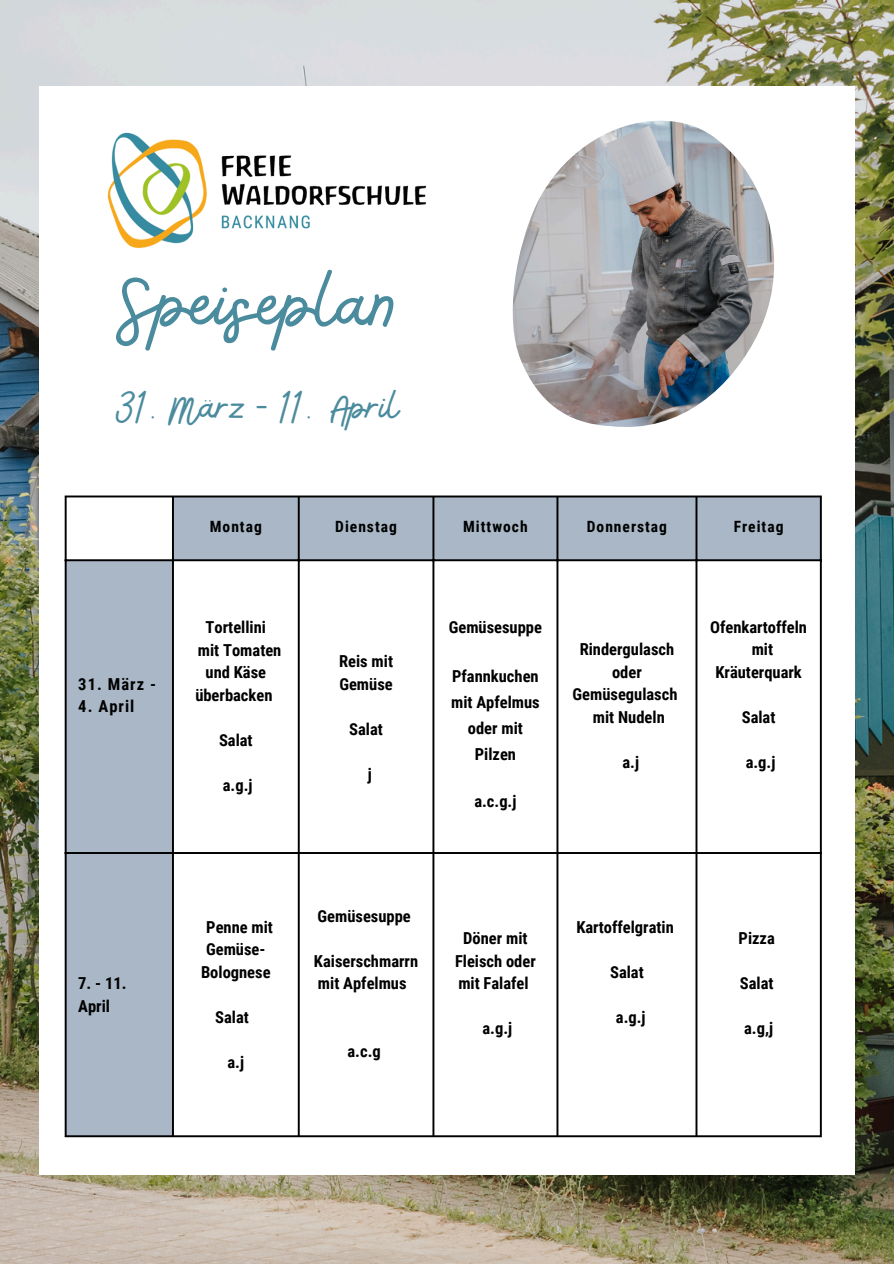
<style>
.page{position:relative;width:894px;height:1264px;background:#fff}
.page>*{position:absolute;margin:0;border:0;box-sizing:border-box;transform-origin:0 0}
.t1{font:90.3px "Bellaboo";color:#4b8b9e}
.t2{font:45.45px "Bellaboo";color:#4b8b9e}
.t3{font:700 16.5px/22.5px "Roboto Condensed";color:#000;text-align:center}
.t4{font:700 15.45px "Roboto Condensed";letter-spacing:.065em;color:#000}
</style>
<div class="page">
<img style="left:0;top:0;width:893px;height:1263px">
<div style="left:39px;top:86px;width:815px;height:1088px;background:#fff"></div>
<svg style="left:67px;top:497px;width:752px;height:638px"></svg>
<hr style="left:65px;top:497px;width:2px;height:638px;background:#000">
<hr style="left:172px;top:497px;width:2px;height:638px;background:#000">
<hr style="left:298px;top:497px;width:1px;height:638px;background:#000">
<hr style="left:432px;top:497px;width:2px;height:638px;background:#000">
<hr style="left:556px;top:497px;width:2px;height:638px;background:#000">
<hr style="left:695px;top:497px;width:2px;height:638px;background:#000">
<hr style="left:819px;top:497px;width:2px;height:638px;background:#000">
<hr style="left:65px;top:495px;width:756px;height:2px;background:#000">
<hr style="left:65px;top:559px;width:756px;height:2px;background:#000">
<hr style="left:65px;top:852px;width:756px;height:2px;background:#000">
<hr style="left:65px;top:1135px;width:756px;height:2px;background:#000">
<img style="left:512px;top:121px;width:261px;height:306px">
<img style="left:107px;top:133px;width:320px;height:115px">
<p class="t1" style="left:121px;top:245px;width:277px">Speiseplan</p>
<p class="t2" style="left:119px;top:378px;width:280px">31. März - 11. April</p>
<p class="t3" style="left:78px;top:672px;width:79px">31. März -</p>
<p class="t3" style="left:78px;top:695px;width:58px">4. April</p>
<p class="t3" style="left:78px;top:972px;width:50px;text-align:left">7. - 11.<br>April</p>
<p class="t4" style="left:210px;top:518px;width:53px">Montag</p>
<p class="t4" style="left:335px;top:518px;width:63px">Dienstag</p>
<h1 class="t4" style="left:463px;top:518px;width:66px">Mittwoch</h1>
<p class="t4" style="left:586px;top:518px;width:82px">Donnerstag</p>
<p class="t4" style="left:733px;top:518px;width:51px">Freitag</p>
<p class="t3" style="left:205px;top:616px;width:62px">Tortellini</p>
<p class="t3" style="left:195px;top:639px;width:87px">mit Tomaten und Käse überbacken</p>
<p class="t3" style="left:219px;top:729px;width:35px">Salat</p>
<p class="t3" style="left:223px;top:774px;width:31px">a.g.j</p>
<p class="t3" style="left:339px;top:650px;width:55px">Reis mit</p>
<p class="t3" style="left:339px;top:672px;width:55px">Gemüse</p>
<p class="t3" style="left:349px;top:717px;width:35px">Salat</p>
<p class="t3" style="left:368px;top:762px;width:6px">j</p>
<p class="t3" style="left:448px;top:615px;width:95px">Gemüsesuppe</p>
<p class="t3" style="left:451px;top:663px;width:90px;line-height:26px">Pfannkuchen mit Apfelmus oder mit<br>Pilzen</p>
<p class="t3" style="left:474px;top:790px;width:44px">a.c.g.j</p>
<p class="t3" style="left:572px;top:638px;width:106px">Rindergulasch oder<br>Gemüsegulasch</p>
<p class="t3" style="left:592px;top:706px;width:73px">mit Nudeln</p>
<p class="t3" style="left:622px;top:751px;width:18px">a.j</p>
<p class="t3" style="left:710px;top:616px;width:98px">Ofenkartoffeln</p>
<p class="t3" style="left:715px;top:638px;width:88px">mit<br>Kräuterquark</p>
<p class="t3" style="left:741px;top:706px;width:35px">Salat</p>
<p class="t3" style="left:745px;top:751px;width:31px">a.g.j</p>
<p class="t3" style="left:201px;top:915px;width:73px">Penne mit<br>Gemüse-<br>Bolognese</p>
<p class="t3" style="left:215px;top:1005px;width:35px">Salat</p>
<p class="t3" style="left:227px;top:1051px;width:18px">a.j</p>
<p class="t3" style="left:317px;top:904px;width:95px">Gemüsesuppe</p>
<p class="t3" style="left:314px;top:949px;width:106px;text-align:left">Kaiserschmarrn mit Apfelmus</p>
<p class="t3" style="left:347px;top:1039px;width:35px">a.c.g</p>
<p class="t3" style="left:455px;top:927px;width:82px">Döner mit<br>Fleisch oder mit Falafel</p>
<p class="t3" style="left:482px;top:1017px;width:31px">a.g.j</p>
<p class="t3" style="left:576px;top:915px;width:99px">Kartoffelgratin</p>
<p class="t3" style="left:610px;top:960px;width:35px">Salat</p>
<p class="t3" style="left:615px;top:1005px;width:31px">a.g.j</p>
<p class="t3" style="left:738px;top:927px;width:38px">Pizza</p>
<p class="t3" style="left:739px;top:972px;width:35px">Salat</p>
<p class="t3" style="left:744px;top:1017px;width:30px">a.g,j</p>
</div>
